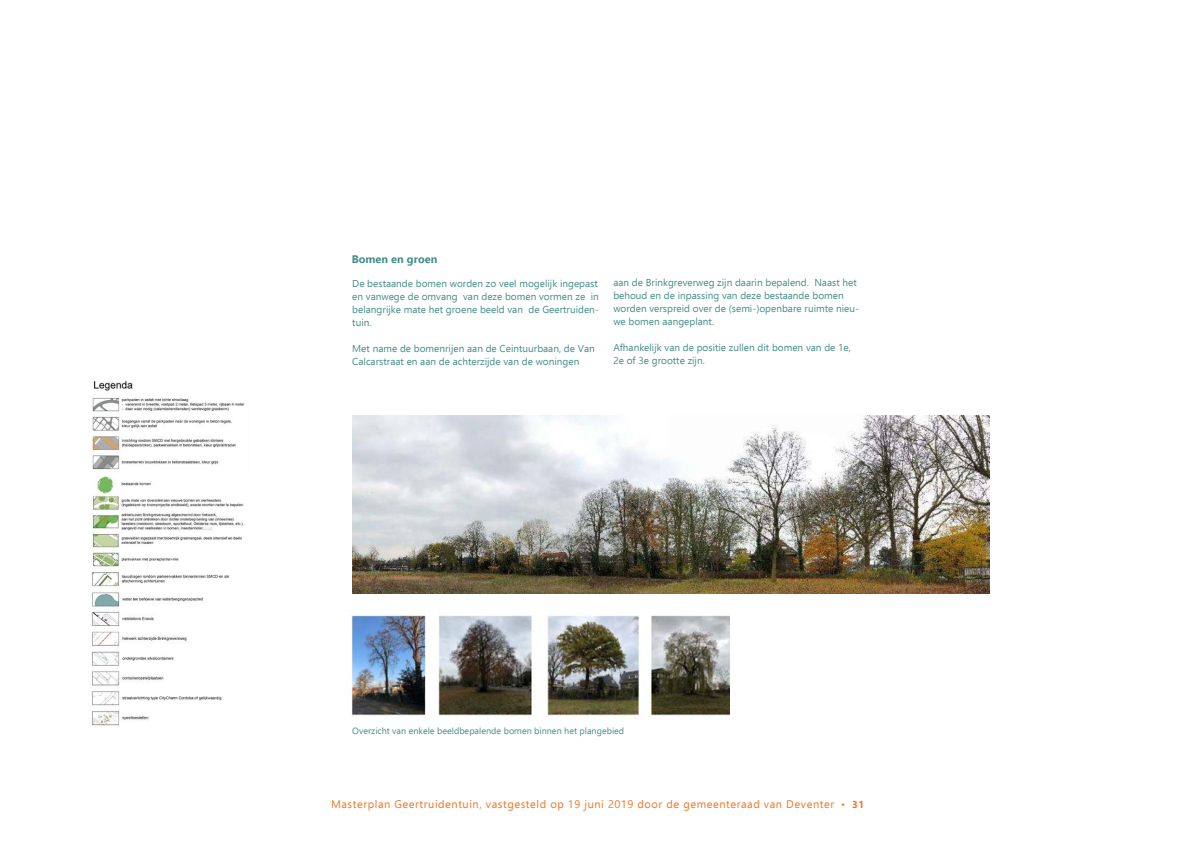
<style>
.page{position:relative;width:1191px;height:842px;background:#fff}
.page>*{position:absolute;margin:0;border:0;box-sizing:border-box;transform-origin:0 0}
.t1{font:11px "Ebrima";letter-spacing:.05em;color:#ee7623}
.t2{font:700 11px "Ebrima";color:#458d89}
.t3{font:10px/13px "Ebrima";color:#458d89}
.t4{font:700 10px "Ebrima";color:#ee7623}
.t5{font:9px "Ebrima";color:#458d89}
.s1{font-size:10px}
.s2{font-weight:700;font-size:10px}
.s3{font-weight:400}
</style>
<div class="page">
<img style="left:91px;top:381px;width:154px;height:187px">
<img style="left:92px;top:572px;width:137px;height:154px">
<img style="left:348px;top:615px;width:381px;height:104px">
<img style="left:352px;top:415px;width:637px;height:179px">
<p class="t2" style="left:352px;top:251px;width:87px">Bomen en groen</p>
<p class="t3" style="left:352px;top:276px;width:248px;text-align:justify">De bestaande bomen worden zo veel mogelijk ingepast en vanwege de omvang van deze bomen vormen ze in belangrijke mate het groene beeld van de Geertruiden&shy;tuin.</p>
<p class="t3" style="left:352px;top:341px;width:244px">Met name de bomenrijen aan de Ceintuurbaan, de Van<br>Calcarstraat en aan de achterzijde van de woningen</p>
<p class="t3" style="left:613px;top:276px;width:247px">aan de Brinkgreverweg zijn daarin bepalend. Naast het behoud en de inpassing van deze bestaande bomen worden verspreid over de (semi-)openbare ruimte nieu&shy;we bomen aangeplant.</p>
<p class="t3" style="left:613px;top:341px;width:239px">Afhankelijk van de positie zullen dit bomen van de 1e,<br>2e of 3e grootte zijn.</p>
<p class="t5" style="left:352px;top:725px;width:273px">Overzicht van enkele beeldbepalende bomen binnen het plangebied</p>
<p class="t1" style="left:331px;top:796px;width:504px">Masterplan Geertruidentuin, vastgesteld op 19 juni 2019 door de gemeenteraad van Deventer</p>
<p class="t1" style="left:494px;top:797px;width:211px">Concept-masterplan | maart 2019 <span class="s1">•</span> <span class="s2">31</span></p>
<p class="t4" style="left:841px;top:797px;width:25px"><span class="s3">•</span> 31</p>
</div>
